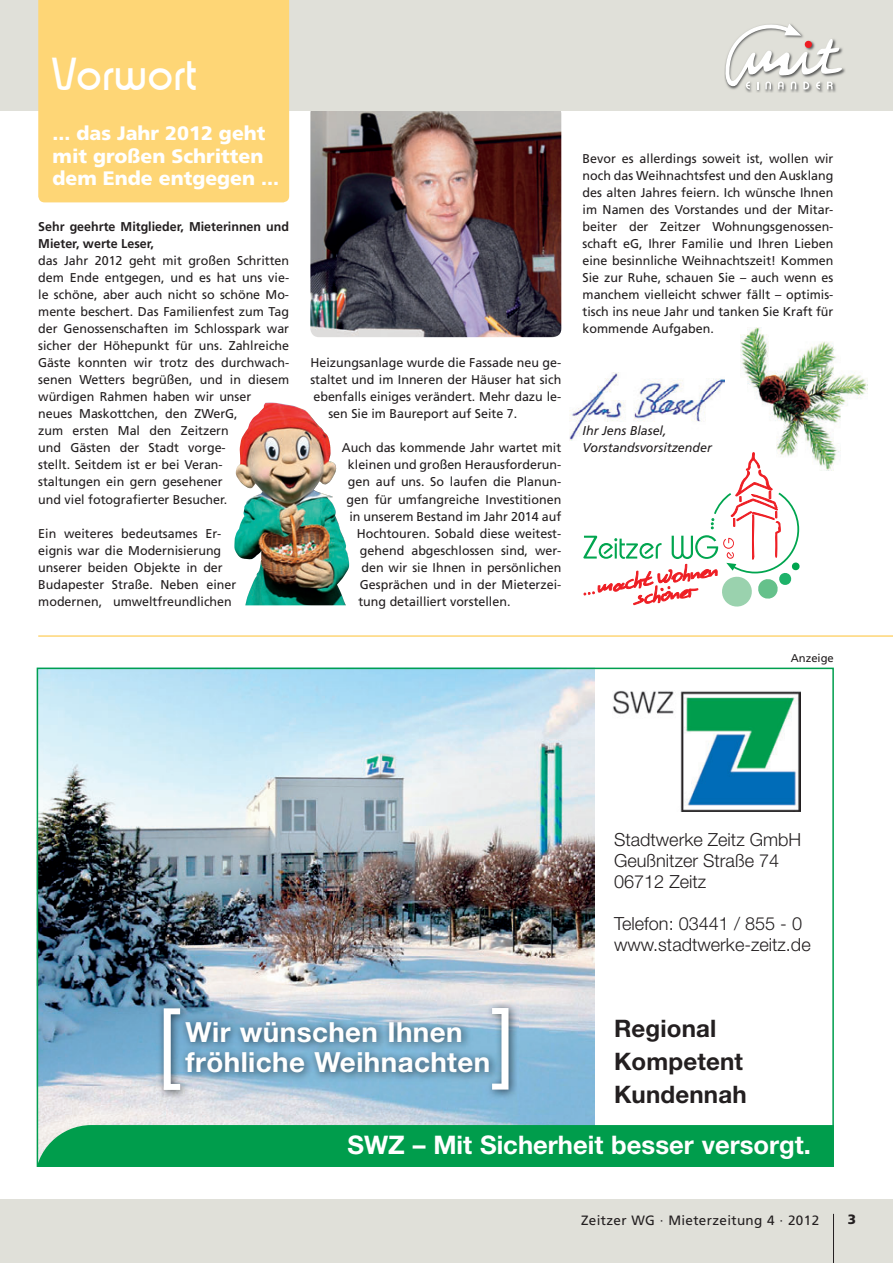
<style>
.page{position:relative;width:893px;height:1263px;background:#fff}
.page>*{position:absolute;margin:0;border:0;box-sizing:border-box;transform-origin:0 0}
.t1{font:45px "Expressa";letter-spacing:.025em;color:#fff}
.t2{font:700 27.75px/30.5px "Helvetica Neue";letter-spacing:.015em;color:#fff}
.t3{font:700 25.65px "Helvetica Neue";color:#fff}
.t4{font:700 24.15px/33.2px "Helvetica Neue";letter-spacing:.005em;color:#231f20}
.t5{font:900 19.5px/22.5px "Frutiger";color:#fff}
.t6{font:300 18.15px/21.1px "Helvetica Neue";color:#231f20}
.t7{font:13.5px "Frutiger";letter-spacing:.025em;color:#231f20}
.t8{font:900 13.5px "Frutiger";color:#231f20}
.t9{font:12.75px/17px "Frutiger";color:#231f20}
.t10{font:700 12.75px/17px "Frutiger";color:#231f20}
.t11{font:italic 12.75px/17px "Frutiger";color:#231f20}
.t12{font:11.25px "Frutiger";color:#231f20}
</style>
<div class="page">
<img style="left:310px;top:111px;width:251px;height:226px">
<img style="left:741px;top:327px;width:126px;height:143px">
<svg style="left:583px;top:452px;width:217px;height:155px"></svg>
<img style="left:570px;top:373px;width:154px;height:67px">
<div style="left:0;top:1199px;width:893px;height:64px;background:#e0e0d9"></div>
<hr style="left:833px;top:1214px;width:1px;height:49px;background:#231f20">
<div style="left:0;top:0;width:893px;height:111px;background:#e0e0d9"></div>
<div style="left:38px;top:0;width:251px;height:202px;background:#fed676"></div>
<img style="left:732px;top:48px;width:113px;height:45px">
<svg style="left:724px;top:24px;width:118px;height:65px"></svg>
<hr style="left:38px;top:635px;width:855px;height:2px;background:#fed676">
<img style="left:234px;top:402px;width:115px;height:203px">
<img style="left:40px;top:671px;width:555px;height:454px">
<div style="left:40px;top:1125px;width:791px;height:39px;background:#009d4c"></div>
<img style="left:156px;top:1001px;width:362px;height:98px">
<svg style="left:164px;top:1008px;width:16px;height:82px"></svg>
<svg style="left:492px;top:1008px;width:16px;height:81px"></svg>
<img style="left:613px;top:690px;width:187px;height:121px">
<h1 class="t1" style="left:53px;top:47px;width:145px">Vorwort</h1>
<h3 class="t5" style="left:53px;top:124px;width:228px">... das Jahr 2012 geht mit großen Schritten dem Ende entgegen ...</h3>
<p class="t10" style="left:38px;top:219px;width:252px">Sehr geehrte Mitglieder, Mieterinnen und<br>Mieter, werte Leser,</p>
<p class="t9" style="left:38px;top:253px;width:252px">das Jahr 2012 geht mit großen Schritten dem Ende entgegen, und es hat uns vie&shy;le schöne, aber auch nicht so schöne Mo&shy;mente beschert. Das Familienfest zum Tag der Genossenschaften im Schlosspark war sicher der Höhepunkt für uns. Zahlreiche Gäste konnten wir trotz des durchwach&shy;senen Wetters begrüßen, und in diesem würdigen Rahmen haben wir unser<br>neues Maskottchen, den ZWerG,<br>zum ersten Mal den Zeitzern<br>und Gästen der Stadt vorge-<br>stellt. Seitdem ist er bei Veran-<br>staltungen ein gern gesehener<br>und viel fotografierter Besucher.</p>
<p class="t9" style="left:38px;top:526px;width:199px">Ein weiteres bedeutsames Er&shy;eignis war die Modernisierung unserer beiden Objekte in der<br>Budapester Straße. Neben einer modernen, umweltfreundlichen</p>
<p class="t9" style="left:310px;top:355px;width:252px">Heizungsanlage wurde die Fassade neu ge-</p>
<p class="t9" style="left:310px;top:372px;width:252px">staltet und im Inneren der Häuser hat sich</p>
<p class="t9" style="left:313px;top:389px;width:249px">ebenfalls einiges verändert. Mehr dazu le-</p>
<p class="t9" style="left:328px;top:406px;width:190px">sen Sie im Baureport auf Seite 7.</p>
<p class="t9" style="left:342px;top:440px;width:221px">Auch das kommende Jahr wartet mit</p>
<p class="t9" style="left:348px;top:458px;width:215px">kleinen und großen Herausforderun-</p>
<p class="t9" style="left:348px;top:475px;width:215px">gen auf uns. So laufen die Planun-</p>
<p class="t9" style="left:346px;top:492px;width:216px">gen für umfangreiche Investitionen</p>
<p class="t9" style="left:349px;top:509px;width:213px">in unserem Bestand im Jahr 2014 auf</p>
<p class="t9" style="left:357px;top:526px;width:206px">Hochtouren. Sobald diese weitest-</p>
<p class="t9" style="left:360px;top:543px;width:203px">gehend abgeschlossen sind, wer-</p>
<p class="t9" style="left:361px;top:560px;width:201px">den wir sie Ihnen in persönlichen</p>
<p class="t9" style="left:360px;top:577px;width:203px">Gesprächen und in der Mieterzei-</p>
<p class="t9" style="left:358px;top:594px;width:154px">tung detailliert vorstellen.</p>
<p class="t9" style="left:583px;top:151px;width:252px;text-align:justify">Bevor es allerdings soweit ist, wollen wir noch das Weihnachtsfest und den Ausklang des alten Jahres feiern. Ich wünsche Ihnen im Namen des Vorstandes und der Mitar&shy;beiter der Zeitzer Wohnungsgenossen&shy;schaft eG, Ihrer Familie und Ihren Lieben eine besinnliche Weihnachtszeit! Kommen Sie zur Ruhe, schauen Sie – auch wenn es manchem vielleicht schwer fällt – optimis&shy;tisch ins neue Jahr und tanken Sie Kraft für kommende Aufgaben.</p>
<p class="t11" style="left:583px;top:423px;width:131px">Ihr Jens Blasel,<br>Vorstandsvorsitzender</p>
<p class="t12" style="left:791px;top:654px;width:45px">Anzeige</p>
<h3 class="t6" style="left:614px;top:830px;width:189px">Stadtwerke Zeitz GmbH<br>Geußnitzer Straße 74<br>06712 Zeitz</h3>
<h3 class="t6" style="left:614px;top:915px;width:198px">Telefon: 03441 / 855 - 0 www.stadtwerke-zeitz.de</h3>
<h3 class="t4" style="left:614px;top:1013px;width:134px">Regional<br>Kompetent<br>Kundennah</h3>
<h3 class="t3" style="left:347px;top:1135px;width:465px">SWZ – Mit Sicherheit besser versorgt.</h3>
<h2 class="t2" style="left:186px;top:1019px;width:306px">Wir wünschen Ihnen fröhliche Weihnachten</h2>
<p class="t7" style="left:581px;top:1214px;width:240px">Zeitzer WG · Mieterzeitung 4 · 2012</p>
<p class="t8" style="left:848px;top:1214px;width:10px">3</p>
<p class="t7" style="left:767px;top:1214px;width:9px">2</p>
<p class="t7" style="left:812px;top:1214px;width:9px">0</p>
<p class="t8" style="left:843px;top:1214px;width:10px">3</p>
</div>
